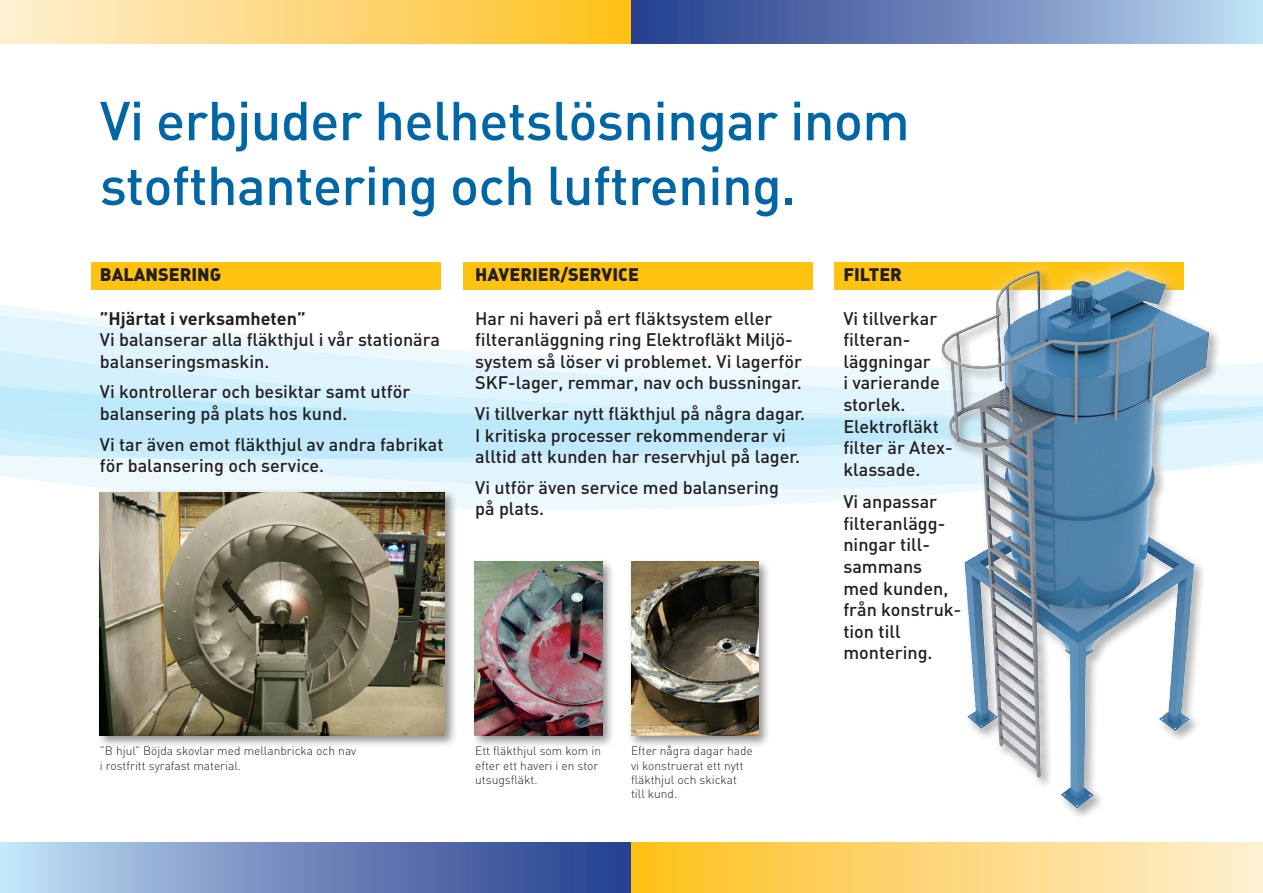
<style>
.page{position:relative;width:1263px;height:893px;background:#fff}
.page>*{position:absolute;margin:0;border:0;box-sizing:border-box;transform-origin:0 0}
.t1{font:500 54px "DIN";letter-spacing:-.01em;color:#0166a5}
.t2{font:500 18px/21.6px "DIN";color:#231f20}
.t3{font:18px "DIN Black Alternate";color:#231f20}
.t4{font:700 18px "DIN";color:#231f20}
.t5{font:300 12px/14.4px "DIN";color:#231f20}
</style>
<div class="page">
<div style="left:630px;top:843px;width:633px;height:50px;background:linear-gradient(to right,#fec11e,#feefd5)"></div>
<div style="left:1px;top:0;width:631px;height:44px;background:linear-gradient(to right,#feefd5,#fec11e)"></div>
<div style="left:632px;top:0;width:631px;height:44px;background:linear-gradient(to right,#223889,#bed9f1)"></div>
<svg style="left:0;top:307px;width:1263px;height:203px"></svg>
<svg style="left:0;top:438px;width:1263px;height:23px;background:#caedfb"></svg>
<svg style="left:0;top:341px;width:1263px;height:97px;background:#d9f2fc"></svg>
<div style="left:834px;top:262px;width:350px;height:27px;background:#fec210"></div>
<div style="left:938px;top:254px;width:289px;height:571px;background:#fff;opacity:.75"></div>
<img style="left:941px;top:273px;width:88px;height:385px">
<div style="left:91px;top:262px;width:350px;height:27px;background:#fec210"></div>
<div style="left:463px;top:262px;width:350px;height:27px;background:#fec210"></div>
<div style="left:471px;top:558px;width:144px;height:190px;background:#231f20;opacity:.5"></div>
<img style="left:474px;top:562px;width:128px;height:173px">
<div style="left:627px;top:558px;width:144px;height:190px;background:#231f20;opacity:.5"></div>
<img style="left:631px;top:562px;width:128px;height:173px">
<div style="left:96px;top:488px;width:361px;height:260px;background:#231f20;opacity:.5"></div>
<img style="left:100px;top:492px;width:345px;height:243px">
<div style="left:0;top:843px;width:630px;height:50px;background:linear-gradient(to right,#c1dcf3,#223989)"></div>
<p class="t1" style="left:100px;top:86px;width:811px">Vi erbjuder helhetslösningar inom</p>
<p class="t1" style="left:100px;top:151px;width:698px">stofthantering och luftrening.</p>
<p class="t3" style="left:100px;top:263px;width:123px">BALANSERING</p>
<p class="t4" style="left:100px;top:306px;width:207px">”Hjärtat i verksamheten”</p>
<p class="t2" style="left:100px;top:328px;width:342px">Vi balanserar alla fläkthjul i vår stationära balanseringsmaskin.</p>
<p class="t2" style="left:100px;top:380px;width:312px">Vi kontrollerar och besiktar samt utför</p>
<p class="t2" style="left:100px;top:402px;width:249px">balansering på plats hos kund.</p>
<p class="t2" style="left:100px;top:433px;width:345px">Vi tar även emot fläkthjul av andra fabrikat för balansering och service.</p>
<p class="t3" style="left:475px;top:263px;width:165px">HAVERIER/SERVICE</p>
<p class="t2" style="left:475px;top:307px;width:299px">Har ni haveri på ert fläktsystem eller</p>
<p class="t2" style="left:475px;top:328px;width:319px">filteranläggning ring Elektrofläkt Miljö-</p>
<p class="t2" style="left:475px;top:350px;width:328px">system så löser vi problemet. Vi lagerför</p>
<p class="t2" style="left:475px;top:371px;width:328px">SKF-lager, remmar, nav och bussningar.</p>
<p class="t2" style="left:475px;top:402px;width:332px">Vi tillverkar nytt fläkthjul på några dagar.</p>
<p class="t2" style="left:475px;top:424px;width:327px">I kritiska processer rekommenderar vi alltid att kunden har reservhjul på lager.</p>
<p class="t2" style="left:475px;top:476px;width:305px">Vi utför även service med balansering</p>
<p class="t2" style="left:475px;top:497px;width:71px">på plats.</p>
<p class="t5" style="left:100px;top:743px;width:258px">”B hjul” Böjda skovlar med mellanbricka och nav i rostfritt syrafast material.</p>
<p class="t5" style="left:475px;top:743px;width:127px">Ett fläkthjul som kom in</p>
<p class="t5" style="left:475px;top:758px;width:125px">efter ett haveri i en stor utsugsfläkt.</p>
<p class="t5" style="left:631px;top:743px;width:123px">Efter några dagar hade</p>
<p class="t5" style="left:631px;top:758px;width:114px">vi konstruerat ett nytt</p>
<p class="t5" style="left:631px;top:772px;width:108px">fläkthjul och skickat</p>
<p class="t5" style="left:631px;top:787px;width:48px">till kund.</p>
<p class="t3" style="left:843px;top:263px;width:60px">FILTER</p>
<p class="t2" style="left:843px;top:307px;width:95px">Vi tillverkar</p>
<p class="t2" style="left:843px;top:328px;width:69px">filteran-</p>
<p class="t2" style="left:843px;top:350px;width:89px">läggningar</p>
<p class="t2" style="left:843px;top:371px;width:98px">i varierande</p>
<p class="t2" style="left:843px;top:393px;width:64px">storlek.</p>
<p class="t2" style="left:843px;top:415px;width:97px">Elektrofläkt</p>
<p class="t2" style="left:843px;top:436px;width:111px">filter är Atex-</p>
<p class="t2" style="left:843px;top:458px;width:78px">klassade.</p>
<p class="t2" style="left:843px;top:490px;width:95px">Vi anpassar</p>
<p class="t2" style="left:843px;top:512px;width:103px">filteranlägg-</p>
<p class="t2" style="left:843px;top:533px;width:88px">ningar till-</p>
<p class="t2" style="left:843px;top:555px;width:80px">sammans</p>
<p class="t2" style="left:843px;top:577px;width:106px">med kunden,</p>
<p class="t2" style="left:843px;top:598px;width:120px">från konstruk-</p>
<p class="t2" style="left:843px;top:620px;width:59px">tion till</p>
<p class="t2" style="left:843px;top:641px;width:91px">montering.</p>
</div>
